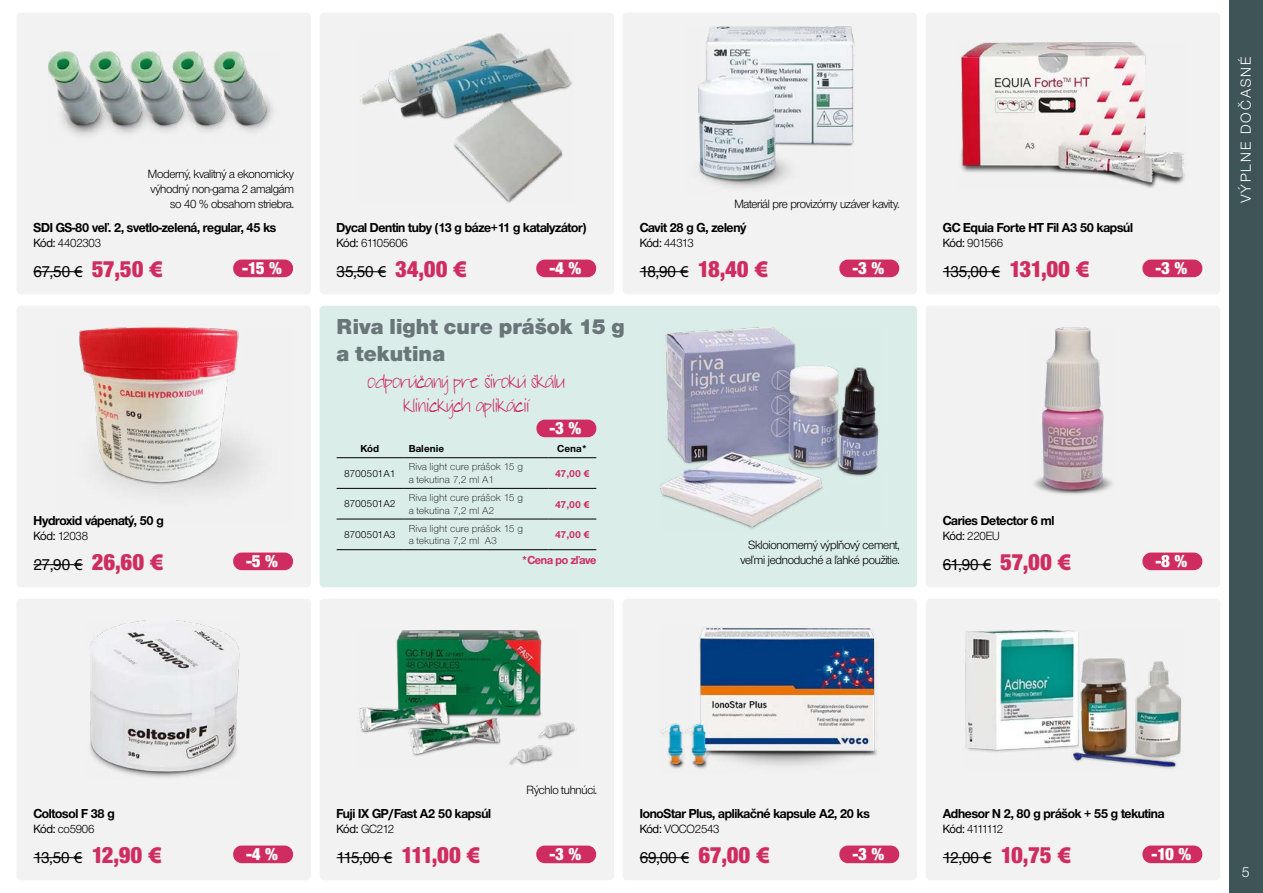
<style>
.page{position:relative;width:1263px;height:893px;background:#fff}
.page>*{position:absolute;margin:0;border:0;box-sizing:border-box;transform-origin:0 0}
.t1{font:900 22.5px/27px "Nimbus Sans Novus TOT";letter-spacing:.005em;color:#697578}
.t2{font:18px "Nimbus Sans Novus DOT Bla Con";color:#fff}
.t3{font:500 16.5px "Nimbus Sans Novus DOT";color:#000}
.t4{font:15px "Nimbus Sans Novus DOT";letter-spacing:.135em;color:#fff}
.t5{font:700 13.5px "Nimbus Sans Novus DOT";letter-spacing:-.02em;color:#000}
.t6{font:12.45px/14.9px "Nimbus Sans Novus DOT";letter-spacing:-.02em;color:#000;text-align:right}
.t7{font:12.45px "Nimbus Sans Novus DOT";letter-spacing:-.13em;color:#000}
.t8{font:12px/24px "DJB Elliephont";letter-spacing:-.02em;color:#cf2c61;text-align:center}
.t9{font:700 12px "Nimbus Sans Novus DOT";letter-spacing:-.02em;color:#cf2c61}
.t10{font:300 10.5px/12.6px "Nimbus Sans Novus TOT";color:#000}
.t11{font:10.5px "Nimbus Sans Novus TOT";color:#000}
.t12{font:700 10.5px "Nimbus Sans Novus TOT";letter-spacing:-.025em;color:#cf2c61}
.t13{font:700 10.5px "Nimbus Sans Novus TOT";letter-spacing:.01em;color:#000}
.s1{font-weight:500}
.s2{font-family:"Myriad Pro";font-weight:400}
.s3{font-family:"Nimbus Sans Novus DOT Bla Con";font-weight:400;font-size:24px;color:#cf2c61}
.s4{font-family:"Myriad Pro";font-weight:900;font-size:24px;color:#cf2c61}
.s5{font-family:"Myriad Pro"}
</style>
<div class="page">
<div style="left:1229px;top:0;width:34px;height:893px;background:#3f5457"></div>
<div style="left:17px;top:13px;width:294px;height:281px;background:#f2f2f2;border-radius:4px"></div>
<div style="left:926px;top:13px;width:294px;height:281px;background:#f2f2f2;border-radius:4px"></div>
<div style="left:623px;top:13px;width:294px;height:281px;background:#f2f2f2;border-radius:4px"></div>
<div style="left:320px;top:13px;width:294px;height:281px;background:#f2f2f2;border-radius:4px"></div>
<div style="left:17px;top:306px;width:294px;height:281px;background:#f2f2f2;border-radius:4px"></div>
<div style="left:926px;top:306px;width:294px;height:281px;background:#f2f2f2;border-radius:4px"></div>
<div style="left:320px;top:306px;width:597px;height:281px;background:#daede8;border-radius:4px"></div>
<div style="left:17px;top:599px;width:294px;height:281px;background:#f2f2f2;border-radius:4px"></div>
<div style="left:926px;top:599px;width:294px;height:281px;background:#f2f2f2;border-radius:4px"></div>
<div style="left:623px;top:599px;width:294px;height:281px;background:#f2f2f2;border-radius:4px"></div>
<div style="left:320px;top:599px;width:294px;height:281px;background:#f2f2f2;border-radius:4px"></div>
<hr style="left:34px;top:271px;width:40px;height:1px;background:#000">
<div style="left:233px;top:260px;width:60px;height:17px;background:#cf2c61;border-radius:9px"></div>
<hr style="left:34px;top:564px;width:40px;height:1px;background:#000">
<div style="left:233px;top:553px;width:60px;height:17px;background:#cf2c61;border-radius:9px"></div>
<hr style="left:34px;top:857px;width:40px;height:1px;background:#000">
<div style="left:233px;top:845px;width:60px;height:18px;background:#cf2c61;border-radius:9px"></div>
<hr style="left:337px;top:271px;width:41px;height:1px;background:#000">
<div style="left:536px;top:260px;width:60px;height:17px;background:#cf2c61;border-radius:9px"></div>
<hr style="left:337px;top:857px;width:47px;height:1px;background:#000">
<div style="left:536px;top:845px;width:60px;height:18px;background:#cf2c61;border-radius:9px"></div>
<hr style="left:640px;top:271px;width:40px;height:1px;background:#000">
<div style="left:839px;top:260px;width:60px;height:17px;background:#cf2c61;border-radius:9px"></div>
<hr style="left:640px;top:857px;width:41px;height:1px;background:#000">
<div style="left:839px;top:845px;width:60px;height:18px;background:#cf2c61;border-radius:9px"></div>
<hr style="left:943px;top:271px;width:48px;height:1px;background:#000">
<div style="left:1142px;top:260px;width:60px;height:17px;background:#cf2c61;border-radius:9px"></div>
<hr style="left:943px;top:564px;width:40px;height:1px;background:#000">
<div style="left:1142px;top:553px;width:60px;height:17px;background:#cf2c61;border-radius:9px"></div>
<hr style="left:943px;top:857px;width:40px;height:1px;background:#000">
<div style="left:1142px;top:845px;width:60px;height:18px;background:#cf2c61;border-radius:9px"></div>
<hr style="left:337px;top:457px;width:66px;height:1px;background:#000">
<hr style="left:403px;top:457px;width:145px;height:1px;background:#000">
<hr style="left:548px;top:457px;width:48px;height:1px;background:#000">
<hr style="left:337px;top:488px;width:66px;height:1px;background:#000">
<hr style="left:403px;top:488px;width:145px;height:1px;background:#000">
<hr style="left:548px;top:488px;width:48px;height:1px;background:#000">
<hr style="left:337px;top:519px;width:66px;height:1px;background:#000">
<hr style="left:403px;top:519px;width:145px;height:1px;background:#000">
<hr style="left:548px;top:519px;width:48px;height:1px;background:#000">
<hr style="left:337px;top:549px;width:66px;height:1px;background:#000">
<hr style="left:403px;top:549px;width:145px;height:1px;background:#000">
<hr style="left:548px;top:549px;width:48px;height:1px;background:#000">
<div style="left:536px;top:420px;width:60px;height:17px;background:#cf2c61;border-radius:9px"></div>
<img style="left:48px;top:51px;width:225px;height:85px">
<img style="left:79px;top:327px;width:176px;height:166px">
<img style="left:90px;top:620px;width:150px;height:158px">
<img style="left:360px;top:33px;width:213px;height:170px">
<img style="left:359px;top:631px;width:218px;height:134px">
<img style="left:698px;top:27px;width:157px;height:161px">
<img style="left:661px;top:627px;width:216px;height:142px">
<img style="left:660px;top:327px;width:219px;height:203px">
<img style="left:960px;top:43px;width:225px;height:145px">
<img style="left:1034px;top:327px;width:79px;height:168px">
<img style="left:965px;top:631px;width:217px;height:138px">
<p class="t6" style="left:148px;top:167px;width:147px">Moderný, kvalitný a ekonomicky výhodný non-gama 2 amalgám so 40 % obsahom striebra.</p>
<p class="t6" style="left:734px;top:196px;width:167px">Materiál pre provizórny uzáver kavity.</p>
<p class="t4" style="left:1237px;top:203px;width:148px;rotate:-90deg">VÝPLNE DOČASNÉ</p>
<p class="t5" style="left:34px;top:219px;width:244px">SDI GS-80 veľ. 2, svetlo-zelená, regular, 45 ks</p>
<p class="t6" style="left:34px;top:235px;width:69px"><span class="s1">Kód:</span> 4402303</p>
<p class="t5" style="left:337px;top:219px;width:251px">Dycal Dentin tuby (13 g báze+11 g katalyzátor)</p>
<p class="t6" style="left:337px;top:235px;width:73px"><span class="s1">Kód:</span> 61105606</p>
<p class="t5" style="left:640px;top:219px;width:108px">Cavit 28 g G, zelený</p>
<p class="t6" style="left:640px;top:235px;width:56px"><span class="s1">Kód:</span> 44313</p>
<p class="t5" style="left:943px;top:219px;width:192px">GC Equia Forte HT Fil A3 50 kapsúl</p>
<p class="t6" style="left:943px;top:235px;width:62px"><span class="s1">Kód:</span> 901566</p>
<h3 class="t3" style="left:34px;top:262px;width:131px">67,50 <span class="s2">€</span> <span class="s3">57,50</span> <span class="s4">€</span></h3>
<h2 class="t2" style="left:243px;top:257px;width:41px">-15 %</h2>
<h3 class="t3" style="left:337px;top:262px;width:132px">35,50 <span class="s2">€</span> <span class="s3">34,00</span> <span class="s4">€</span></h3>
<h2 class="t2" style="left:550px;top:257px;width:33px">-4 %</h2>
<h3 class="t3" style="left:640px;top:262px;width:130px">18,90 <span class="s2">€</span> <span class="s3">18,40</span> <span class="s4">€</span></h3>
<h2 class="t2" style="left:853px;top:257px;width:33px">-3 %</h2>
<h3 class="t3" style="left:943px;top:262px;width:149px">135,00 <span class="s2">€</span> <span class="s3">131,00</span> <span class="s4">€</span></h3>
<h2 class="t2" style="left:1156px;top:257px;width:33px">-3 %</h2>
<h1 class="t1" style="left:337px;top:312px;width:290px">Riva light cure prášok 15 g a tekutina</h1>
<p class="t8" style="left:368px;top:372px;width:199px">odporúčaný pre širokú škálu klinických aplikácií</p>
<h2 class="t2" style="left:550px;top:417px;width:33px">-3 %</h2>
<p class="t5" style="left:34px;top:512px;width:132px">Hydroxid vápenatý, 50 g</p>
<p class="t6" style="left:34px;top:528px;width:56px"><span class="s1">Kód:</span> 12038</p>
<h3 class="t3" style="left:34px;top:555px;width:132px">27,90 <span class="s2">€</span> <span class="s3">26,60</span> <span class="s4">€</span></h3>
<h2 class="t2" style="left:247px;top:550px;width:33px">-5 %</h2>
<p class="t13" style="left:360px;top:442px;width:20px">Kód</p>
<p class="t13" style="left:409px;top:442px;width:37px">Balenie</p>
<p class="t13" style="left:557px;top:442px;width:32px">Cena*</p>
<p class="t11" style="left:344px;top:467px;width:53px">8700501A1</p>
<p class="t10" style="left:409px;top:461px;width:116px">Riva light cure prášok 15 g a tekutina 7,2 ml A1</p>
<p class="t12" style="left:555px;top:467px;width:36px">47,00 <span class="s5">€</span></p>
<p class="t11" style="left:344px;top:498px;width:53px">8700501A2</p>
<p class="t10" style="left:409px;top:491px;width:116px">Riva light cure prášok 15 g a tekutina 7,2 ml A2</p>
<p class="t12" style="left:555px;top:498px;width:36px">47,00 <span class="s5">€</span></p>
<p class="t11" style="left:344px;top:528px;width:53px">8700501A3</p>
<p class="t10" style="left:409px;top:522px;width:116px">Riva light cure prášok 15 g a tekutina 7,2 ml A3</p>
<p class="t12" style="left:555px;top:529px;width:36px">47,00 <span class="s5">€</span></p>
<p class="t9" style="left:521px;top:553px;width:76px">*Cena po zľave</p>
<p class="t6" style="left:740px;top:538px;width:161px">Skloionomerný výplňový cement, veľmi jednoduché a ľahké použitie.</p>
<p class="t5" style="left:943px;top:512px;width:113px">Caries Detector 6 ml</p>
<p class="t6" style="left:943px;top:528px;width:58px"><span class="s1">Kód:</span> 220EU</p>
<h3 class="t3" style="left:943px;top:555px;width:130px">61,90 <span class="s2">€</span> <span class="s3">57,00</span> <span class="s4">€</span></h3>
<h2 class="t2" style="left:1156px;top:550px;width:33px">-8 %</h2>
<p class="t5" style="left:34px;top:805px;width:83px">Coltosol F 38 g</p>
<p class="t6" style="left:34px;top:821px;width:62px"><span class="s1">Kód:</span> co5906</p>
<h3 class="t3" style="left:34px;top:848px;width:130px">13,50 <span class="s2">€</span> <span class="s3">12,90</span> <span class="s4">€</span></h3>
<h2 class="t2" style="left:247px;top:843px;width:33px">-4 %</h2>
<p class="t5" style="left:337px;top:805px;width:156px">Fuji IX GP/Fast A2 50 kapsúl</p>
<p class="t6" style="left:337px;top:821px;width:59px"><span class="s1">Kód:</span> GC212</p>
<p class="t6" style="left:527px;top:783px;width:72px">Rýchlo tuhnúci.</p>
<h3 class="t3" style="left:337px;top:848px;width:145px">115,00 <span class="s2">€</span> <span class="s3">111,00</span> <span class="s4">€</span></h3>
<h2 class="t2" style="left:550px;top:843px;width:33px">-3 %</h2>
<p class="t5" style="left:640px;top:805px;width:232px">IonoStar Plus, aplikačné kapsule A2, 20 ks</p>
<p class="t6" style="left:640px;top:821px;width:81px"><span class="s1">Kód:</span> VOCO2543</p>
<h3 class="t3" style="left:640px;top:848px;width:132px">69,00 <span class="s2">€</span> <span class="s3">67,00</span> <span class="s4">€</span></h3>
<h2 class="t2" style="left:853px;top:843px;width:33px">-3 %</h2>
<p class="t5" style="left:943px;top:805px;width:223px">Adhesor N 2, 80 g prášok + 55 g tekutina</p>
<p class="t7" style="left:943px;top:821px;width:62px"><span class="s1">Kód:</span> 4111112</p>
<h3 class="t3" style="left:943px;top:848px;width:130px">12,00 <span class="s2">€</span> <span class="s3">10,75</span> <span class="s4">€</span></h3>
<h2 class="t2" style="left:1152px;top:843px;width:41px">-10 %</h2>
<p class="t4" style="left:1242px;top:863px;width:9px">5</p>
</div>
